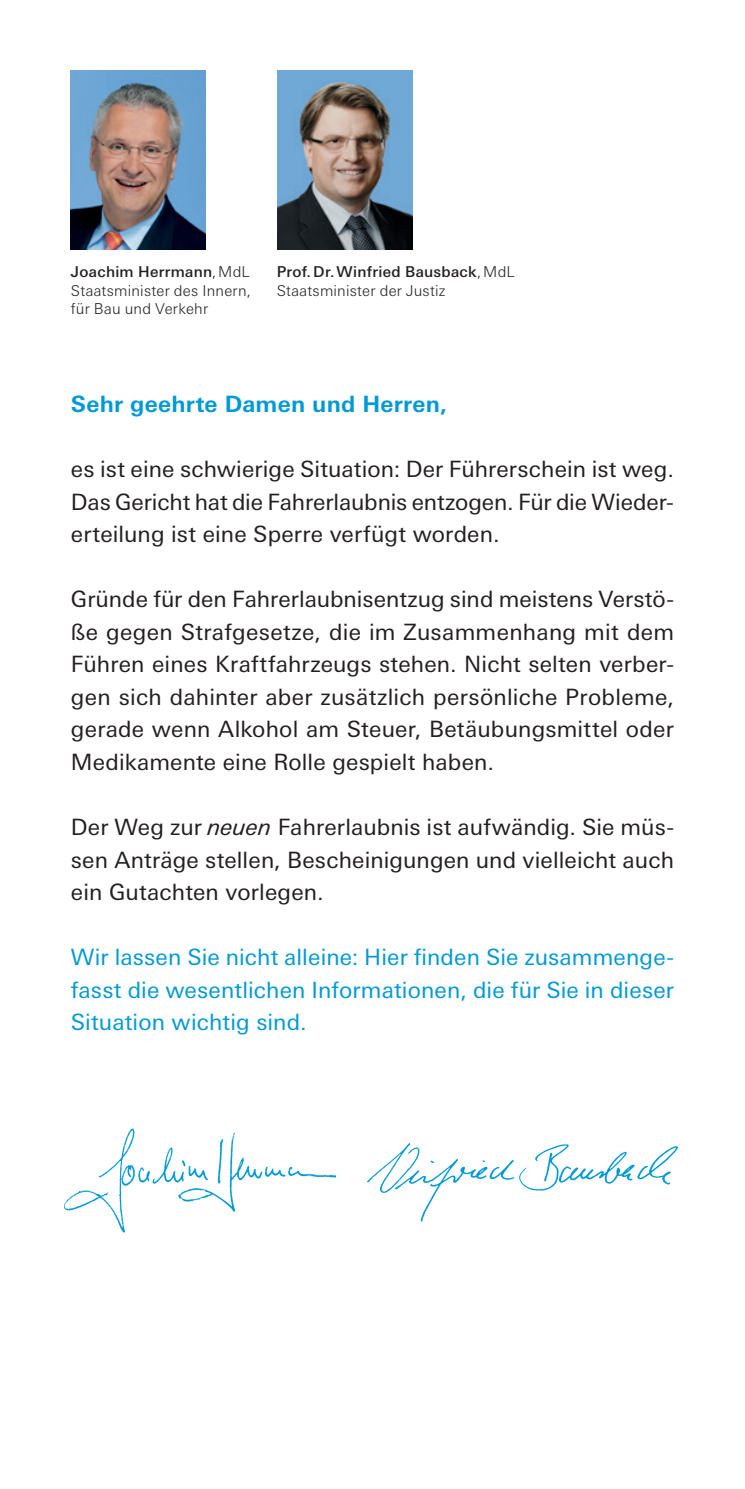
<style>
.page{position:relative;width:745px;height:1489px;background:#fff}
.page>*{position:absolute;margin:0;border:0;box-sizing:border-box;transform-origin:0 0}
.t1{font:22.5px/32.5px "Univers Next Pro";letter-spacing:.005em;color:#231f20;text-align:justify}
.t2{font:22.5px/32.5px "Univers Next Pro";letter-spacing:.005em;color:#0099d5;text-align:justify}
.t3{font:700 22.5px "Univers Next Pro";letter-spacing:.01em;color:#0099d5}
.t4{font:300 15px/18.8px "Linotype Univers Basic";letter-spacing:.015em;color:#231f20;text-align:justify}
.s1{font-weight:500}
.s2{font-style:italic}
</style>
<div class="page">
<img style="left:71px;top:71px;width:135px;height:179px">
<img style="left:277px;top:71px;width:135px;height:179px">
<img style="left:367px;top:1143px;width:311px;height:78px">
<img style="left:63px;top:1128px;width:273px;height:105px">
<p class="t4" style="left:71px;top:262px;width:181px"><span class="s1">Joachim Herrmann</span>,MdL Staatsminister des Innern, für Bau und Verkehr</p>
<p class="t4" style="left:276px;top:262px;width:239px"><span class="s1">Prof. Dr. Winfried Bausback</span>,MdL<br>Staatsminister der Justiz</p>
<p class="t3" style="left:71px;top:391px;width:377px">Sehr geehrte Damen und Herren,</p>
<p class="t1" style="left:71px;top:453px;width:604px">es ist eine schwierige Situation: Der Führerschein ist weg.<br>Das Gericht hat die Fahrerlaubnis entzogen. Für die Wieder&shy;erteilung ist eine Sperre verfügt worden.</p>
<p class="t1" style="left:71px;top:583px;width:604px">Gründe für den Fahrerlaubnisentzug sind meistens Verstö&shy;ße gegen Strafgesetze, die im Zusammenhang mit dem Führen eines Kraftfahrzeugs stehen. Nicht selten verber&shy;gen sich dahinter aber zusätzlich persönliche Probleme, gerade wenn Alkohol am Steuer, Betäubungsmittel oder Medikamente eine Rolle gespielt haben.</p>
<p class="t1" style="left:71px;top:810px;width:604px">Der Weg zur <span class="s2">neuen</span> Fahrerlaubnis ist aufwändig. Sie müs&shy;sen Anträge stellen, Bescheinigungen und vielleicht auch ein Gutachten vorlegen.</p>
<p class="t2" style="left:71px;top:940px;width:604px">Wir lassen Sie nicht alleine: Hier finden Sie zusammenge&shy;fasst die wesentlichen Informationen, die für Sie in dieser Situation wichtig sind.</p>
</div>
